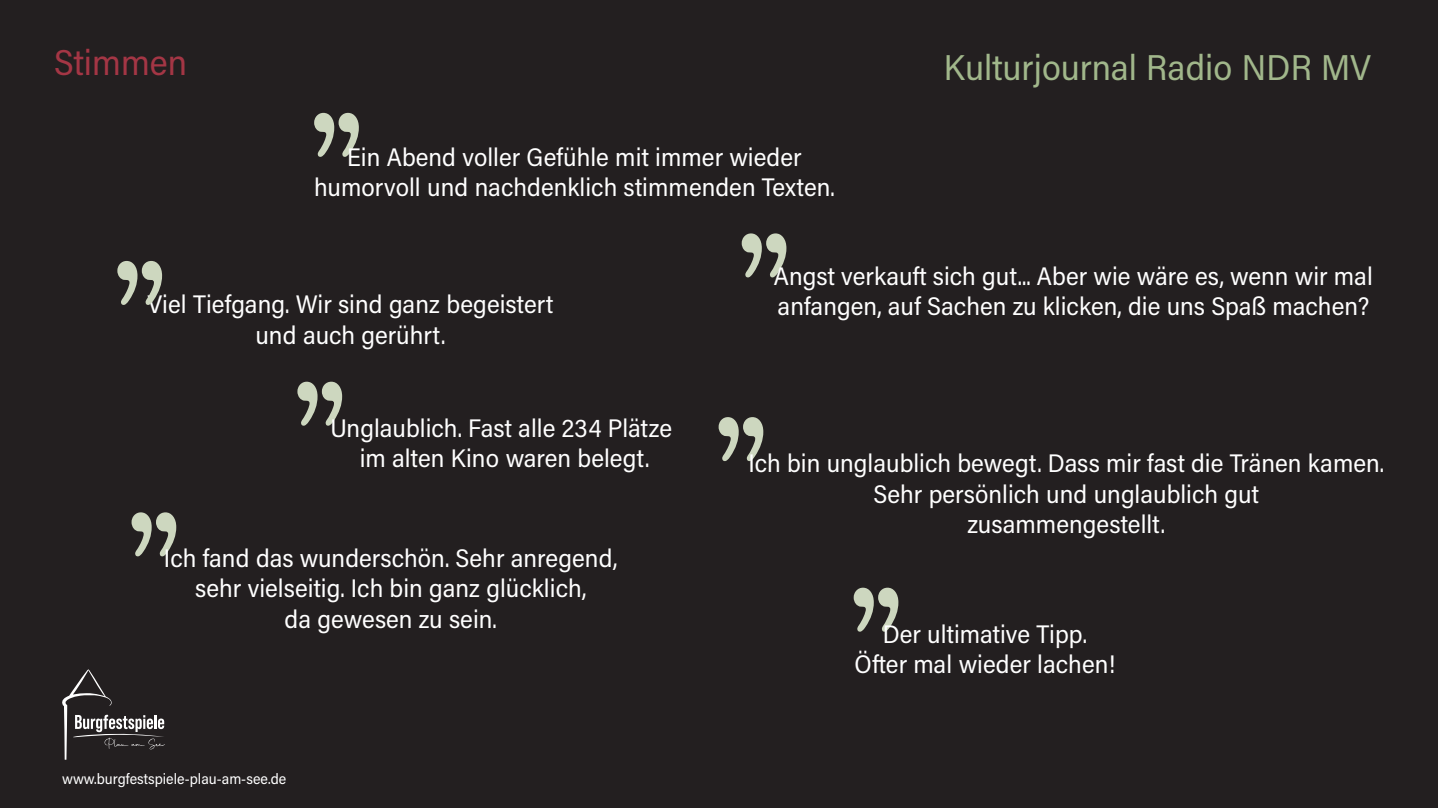
<style>
.page{position:relative;width:1438px;height:808px;background:#fff}
.page>*{position:absolute;margin:0;border:0;box-sizing:border-box;transform-origin:0 0}
.t1{font:150px "American Typewriter";color:#cdd7bf;scale:.9 1}
.t2{font:36px "Acumin Variable Concept";color:#a1b78b}
.t3{font:36px "Acumin Variable Concept";color:#a43645}
.t4{font:25.5px/30.6px "Acumin Variable Concept";color:#fff}
.t5{font:15px "Acumin Variable Concept";color:#fff}
</style>
<div class="page">
<div style="left:0;top:0;width:1437px;height:808px;background:#231f20"></div>
<svg style="left:62px;top:669px;width:103px;height:91px"></svg>
<p class="t3" style="left:54px;top:38px;width:135px">Stimmen</p>
<p class="t1" style="left:307px;top:-35px;width:67px">„</p>
<p class="t4" style="left:347px;top:141px;width:456px">Ein Abend voller Gefühle mit immer wieder</p>
<p class="t4" style="left:314px;top:171px;width:522px">humorvoll und nachdenklich stimmenden Texten.</p>
<p class="t2" style="left:943px;top:43px;width:429px">Kulturjournal Radio NDR MV</p>
<p class="t1" style="left:111px;top:113px;width:67px">„</p>
<p class="t4" style="left:147px;top:288px;width:407px">Viel Tiefgang. Wir sind ganz begeistert</p>
<p class="t4" style="left:255px;top:319px;width:191px">und auch gerührt.</p>
<p class="t1" style="left:291px;top:234px;width:67px">„</p>
<p class="t4" style="left:330px;top:412px;width:343px">Unglaublich. Fast alle 234 Plätze</p>
<p class="t4" style="left:359px;top:442px;width:291px">im alten Kino waren belegt.</p>
<p class="t1" style="left:125px;top:364px;width:67px">„</p>
<p class="t4" style="left:164px;top:542px;width:455px">Ich fand das wunderschön. Sehr anregend,</p>
<p class="t4" style="left:195px;top:572px;width:392px">sehr vielseitig. Ich bin ganz glücklich,</p>
<p class="t4" style="left:284px;top:603px;width:214px">da gewesen zu sein.</p>
<p class="t5" style="left:62px;top:768px;width:226px">www.burgfestspiele-plau-am-see.de</p>
<p class="t1" style="left:735px;top:85px;width:67px">„</p>
<p class="t4" style="left:773px;top:259px;width:600px">Angst verkauft sich gut... Aber wie wäre es, wenn wir mal anfangen, auf Sachen zu klicken, die uns Spaß machen?</p>
<p class="t1" style="left:711px;top:269px;width:67px">„</p>
<p class="t4" style="left:748px;top:447px;width:637px;text-align:center">Ich bin unglaublich bewegt. Dass mir fast die Tränen kamen.<br>Sehr persönlich und unglaublich gut</p>
<p class="t4" style="left:967px;top:508px;width:199px">zusammengestellt.</p>
<p class="t1" style="left:846px;top:440px;width:67px">„</p>
<p class="t4" style="left:882px;top:618px;width:206px">Der ultimative Tipp.</p>
<p class="t4" style="left:854px;top:648px;width:262px">Öfter mal wieder lachen!</p>
</div>
